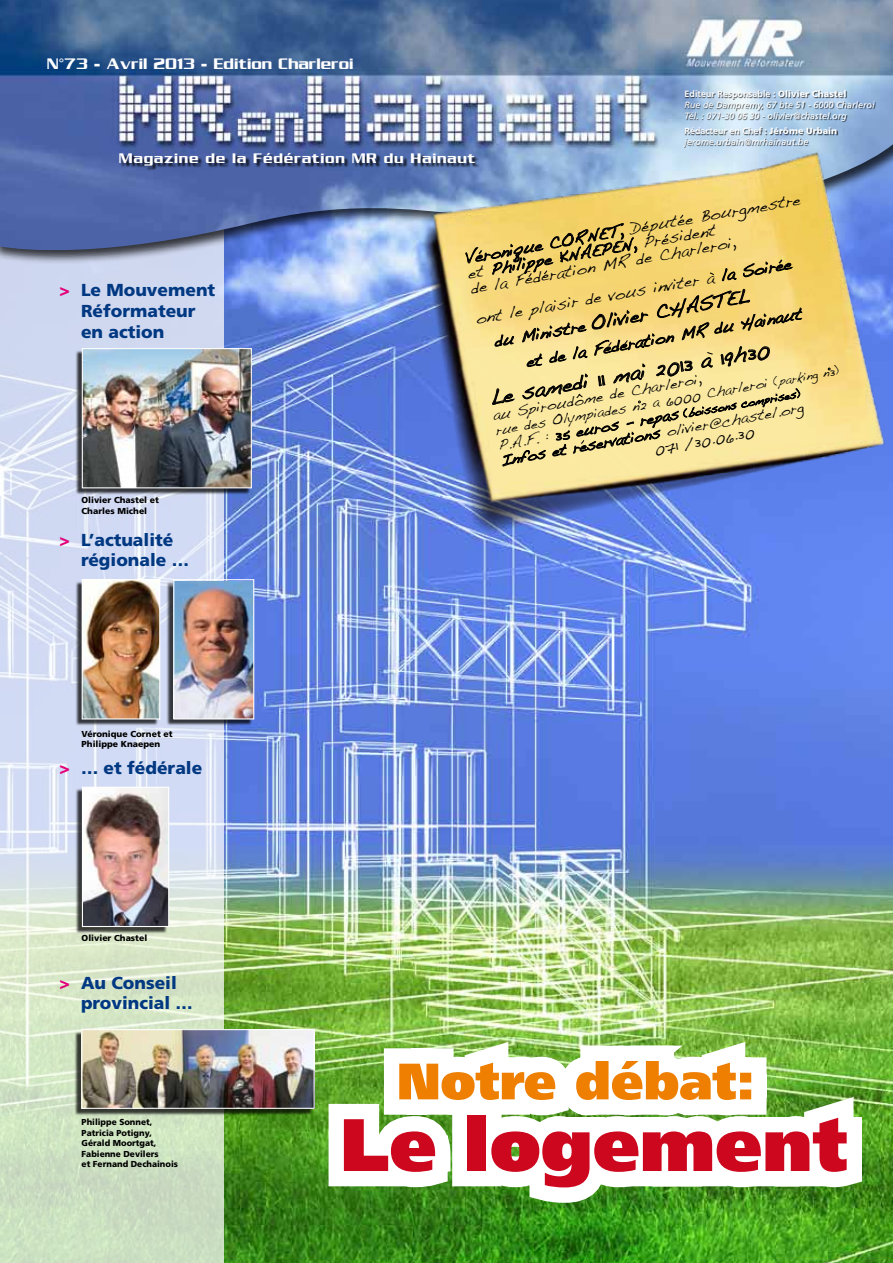
<style>
.page{position:relative;width:893px;height:1263px;background:#fff}
.page>*{position:absolute;margin:0;border:0;box-sizing:border-box;transform-origin:0 0}
.t1{font:900 74.1px "Frutiger LT Std";color:#cd071e}
.t2{font:900 51.15px "Frutiger LT Std";color:#ee7f00}
.t3{font:18px "Dakota";color:#000}
.t4{font:900 17.25px/20.9px "Frutiger LT Std";color:#003882}
.t5{font:16.65px "Dakota";color:#000}
.t6{font:16.5px "Serpentine Sans ICG";color:#fff}
.t7{font:15px "Serpentine Sans ICG";letter-spacing:.05em;color:#fff}
.t8{font:14.25px/15.5px "Dakota";color:#000}
.t9{font:13.05px "Dakota";color:#000}
.t10{font:13.05px "Dakota";color:#000;scale:.95 1}
.t11{font:12px "Dakota";color:#000}
.t12{font:italic 9px/10.8px "Frutiger LT Std";color:#fff}
.t13{font:900 8.7px/10.4px "Frutiger LT Std";color:#000;scale:.96 1}
.t14{font:900 8.7px/10.4px "Frutiger LT Std";color:#000}
.s1{font-weight:700;font-style:normal}
.s2{font-weight:900;font-style:normal}
.s3{color:#e2007a}
.s4{font-size:14.25px}
.s5{font-size:10.5px}
.s6{font-size:9.45px}
</style>
<div class="page">
<img style="left:224px;top:265px;width:669px;height:998px">
<svg style="left:0;top:265px;width:224px;height:998px;background:#d4e0e0"></svg>
<div style="left:0;top:0;width:893px;height:265px;background:#000;opacity:.75"></div>
<img style="left:0;top:0;width:893px;height:252px">
<div style="left:684px;top:91px;width:192px;height:57px;background:#000;opacity:.68"></div>
<div style="left:75px;top:350px;width:175px;height:145px;background:#000;opacity:.75"></div>
<img style="left:84px;top:350px;width:166px;height:136px">
<div style="left:82px;top:348px;width:170px;height:140px;border:1px solid #fff"></div>
<div style="left:121px;top:154px;width:359px;height:16px;background:#000;opacity:.75"></div>
<div style="left:166px;top:581px;width:86px;height:145px;background:#000;opacity:.75"></div>
<img style="left:175px;top:581px;width:77px;height:136px">
<div style="left:173px;top:579px;width:81px;height:140px;border:1px solid #fff"></div>
<div style="left:75px;top:581px;width:84px;height:145px;background:#000;opacity:.75"></div>
<img style="left:84px;top:581px;width:74px;height:136px">
<div style="left:82px;top:579px;width:78px;height:140px;border:1px solid #fff"></div>
<div style="left:75px;top:788px;width:92px;height:146px;background:#000;opacity:.75"></div>
<img style="left:84px;top:789px;width:83px;height:136px">
<div style="left:82px;top:787px;width:87px;height:140px;border:1px solid #fff"></div>
<div style="left:75px;top:1031px;width:238px;height:84px;background:#000;opacity:.75"></div>
<img style="left:83px;top:1031px;width:230px;height:76px">
<div style="left:81px;top:1029px;width:234px;height:80px;border:1px solid #fff"></div>
<img style="left:407px;top:146px;width:484px;height:403px">
<svg style="left:465px;top:214px;width:337px;height:253px;background:#e1ca7e"></svg>
<img style="left:313px;top:1019px;width:564px;height:199px">
<h3 class="t6" style="left:47px;top:54px;width:308px">N°73 - Avril 2013 - Edition Charleroi</h3>
<h3 class="t7" style="left:119px;top:150px;width:358px">Magazine de la Fédération MR du Hainaut</h3>
<p class="t12" style="left:685px;top:89px;width:191px"><span class="s1">Editeur Responsable :</span> <span class="s2">Olivier Chastel<br></span>Rue de Dampremy, 67 bte 51 - 6000 Charleroi<br>Tél. : 071-30 06 30 - olivier@chastel.org</p>
<p class="t12" style="left:685px;top:125px;width:154px"><span class="s1">Rédacteur en Chef :</span> <span class="s2">Jérôme Urbain </span>jerome.urbain@mrhainaut.be</p>
<h3 class="t4" style="left:81px;top:279px;width:136px;text-indent:-21px"><span class="s3">&gt;</span> Le Mouvement<br>Réformateur en action</h3>
<p class="t14" style="left:81px;top:495px;width:79px">Olivier Chastel et<br>Charles Michel</p>
<h3 class="t4" style="left:81px;top:529px;width:110px;text-indent:-21px"><span class="s3">&gt;</span> L’actualité régionale …</h3>
<p class="t14" style="left:82px;top:729px;width:92px">Véronique Cornet et<br>Philippe Knaepen</p>
<h3 class="t4" style="left:60px;top:758px;width:144px"><span class="s3">&gt;</span> … et fédérale</h3>
<p class="t14" style="left:82px;top:933px;width:67px">Olivier Chastel</p>
<h3 class="t4" style="left:81px;top:972px;width:113px;text-indent:-21px"><span class="s3">&gt;</span> Au Conseil provincial …</h3>
<p class="t13" style="left:82px;top:1117px;width:102px">Philippe Sonnet,<br>Patricia Potigny,<br>Gérald Moortgat,<br>Fabienne Devilers<br>et Fernand Dechainois</p>
<h3 class="t8" style="left:464px;top:252px;width:342px;rotate:-10deg">Veronique CORNET, Deputee Bourgmestre et Philippe KNAEPEN, President<br>de la Federation MR de Charleroi,</h3>
<h3 class="t8" style="left:475px;top:313px;width:322px;rotate:-10deg">ont le plaisir de vous inviter a la Soiree</h3>
<h3 class="t5" style="left:492px;top:330px;width:260px;rotate:-10deg"><span class="s4">du Ministre</span> Olivier CHASTEL</h3>
<h3 class="t8" style="left:525px;top:356px;width:281px;rotate:-10deg">et de la Federation MR du Hainaut</h3>
<h3 class="t3" style="left:488px;top:387px;width:285px;rotate:-10deg">Le samedi 11 mai 2013 a 19h30</h3>
<h3 class="t11" style="left:494px;top:423px;width:350px;rotate:-10deg">rue des Olympiades n2 a 6000 Charleroi <span class="s5">(parking n3)</span></h3>
<h3 class="t9" style="left:491px;top:407px;width:213px;rotate:-10deg">au Spiroudome de Charleroi,</h3>
<h3 class="t10" style="left:497px;top:437px;width:324px;rotate:-10deg">P.A.F. : 35 euros - repas <span class="s6">(boissons comprises)</span></h3>
<h3 class="t9" style="left:499px;top:452px;width:309px;rotate:-10deg">Infos et reservations olivier@chastel.org</h3>
<h3 class="t9" style="left:653px;top:441px;width:103px;rotate:-10deg">071 /30.06.30</h3>
<h2 class="t2" style="left:397px;top:1050px;width:360px">Notre débat:</h2>
<h1 class="t1" style="left:340px;top:1100px;width:509px">Le logement</h1>
</div>
